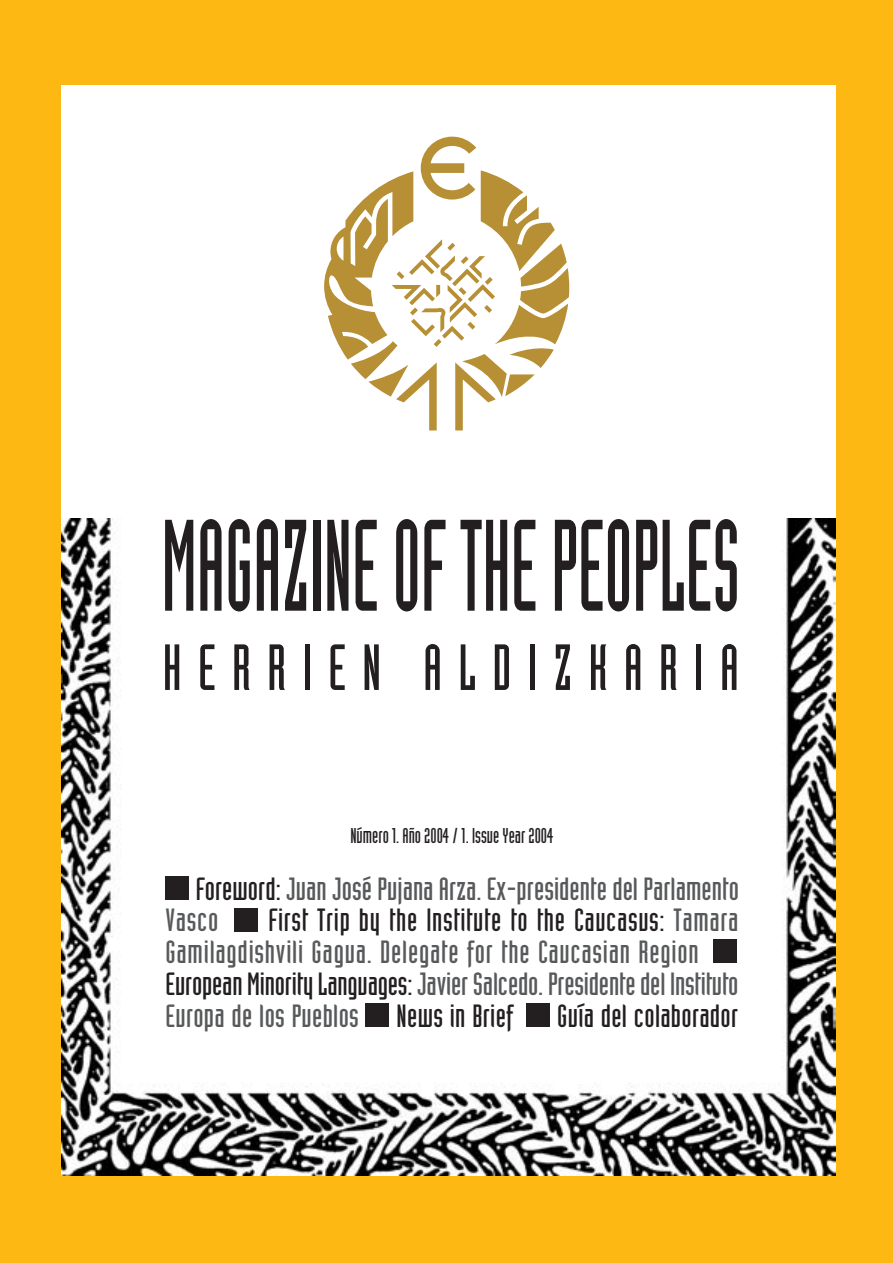
<style>
.page{position:relative;width:893px;height:1263px;background:#fff}
.page>*{position:absolute;margin:0;border:0;box-sizing:border-box;transform-origin:0 0}
.t1{font:127.35px "Industria Solid";color:#231f20;scale:.75 1}
.t2{font:63.75px "Industria Solid";letter-spacing:.255em;color:#231f20}
.t3{font:31.5px/31.7px "Industria Solid";letter-spacing:.01em;color:#58595b;scale:1.1 1}
.t4{font:31.5px "Industria Solid";letter-spacing:.01em;color:#231f20;scale:1.1 1}
.t5{font:21px "Industria Solid";color:#231f20}
.s1{color:#231f20}
</style>
<div class="page">
<div style="left:0;top:0;width:892px;height:1263px;background:#fdb813"></div>
<div style="left:62px;top:85px;width:774px;height:1011px;background:#fff"></div>
<img style="left:61px;top:519px;width:774px;height:656px">
<div style="left:166px;top:876px;width:23px;height:24px;background:#231f20"></div>
<div style="left:235px;top:908px;width:23px;height:23px;background:#231f20"></div>
<div style="left:712px;top:940px;width:24px;height:23px;background:#231f20"></div>
<div style="left:365px;top:1003px;width:23px;height:24px;background:#231f20"></div>
<div style="left:525px;top:1003px;width:24px;height:24px;background:#231f20"></div>
<svg style="left:324px;top:137px;width:245px;height:293px"></svg>
<h1 class="t1" style="left:161px;top:520px;width:773px">MAGAZINE OF THE PEOPLES</h1>
<h2 class="t2" style="left:163px;top:644px;width:577px">HERRIEN ALDIZKARIA</h2>
<p class="t5" style="left:350px;top:828px;width:204px">Número 1. Año 2004 / 1. Issue Year 2004</p>
<p class="t3" style="left:166px;top:875px;width:522px;text-indent:30px"><span class="s1">Foreword:</span> Juan José Pujana Arza. Ex-presidente del Parlamento<br>Vasco</p>
<p class="t3" style="left:166px;top:907px;width:522px;text-indent:103px"><span class="s1">First Trip by the Institute to the Caucasus:</span> Tamara Gamilagdishvili Gagua. Delegate for the Caucasian Region <span class="s1">European Minority Languages:</span> Javier Salcedo. Presidente del Instituto Europa de los Pueblos <span class="s1">News in Brief</span></p>
<p class="t4" style="left:557px;top:1004px;width:166px">Guía del colaborador</p>
</div>
